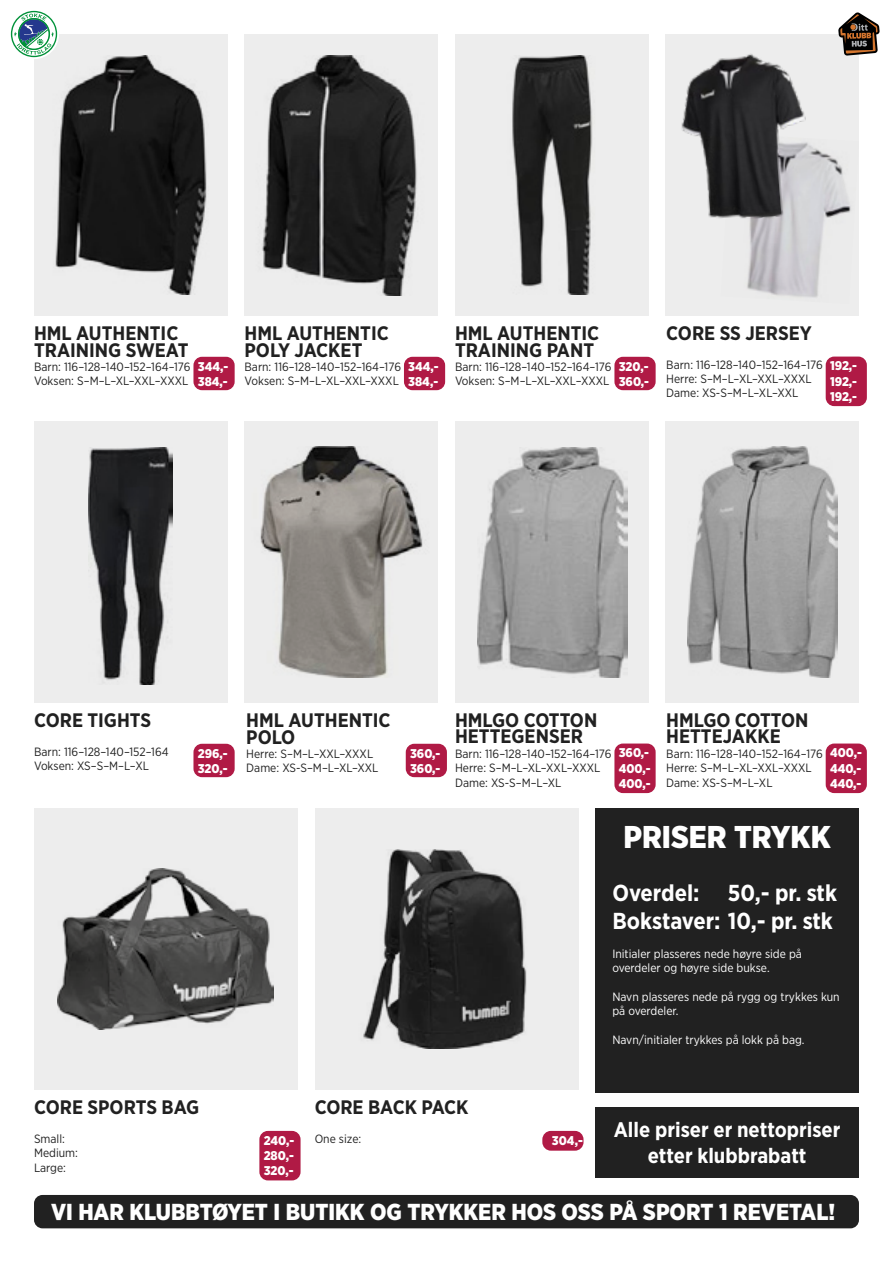
<style>
.page{position:relative;width:893px;height:1263px;background:#fff}
.page>*{position:absolute;margin:0;border:0;box-sizing:border-box;transform-origin:0 0}
.t1{font:900 31.5px "Gotham Narrow";color:#fff}
.t2{font:900 23.1px "Gotham Narrow";color:#fff}
.t3{font:700 23.1px/27.8px "Gotham Narrow";color:#fff}
.t4{font:700 21px/25.2px "Gotham Narrow";color:#fff;text-align:center}
.t5{font:700 19.5px/16.5px "Gotham Narrow";color:#212121}
.t6{font:900 12.6px/15.1px "Gotham Narrow";color:#fff}
.t7{font:12px/14.4px "Gotham Narrow";color:#212121}
.t8{font:12px/14.4px "Gotham Narrow";color:#fff}
</style>
<div class="page">
<div style="left:34px;top:34px;width:193px;height:282px;background:#ededed"></div>
<div style="left:455px;top:34px;width:193px;height:282px;background:#ededed"></div>
<div style="left:34px;top:421px;width:193px;height:282px;background:#ededed"></div>
<div style="left:244px;top:421px;width:194px;height:282px;background:#ededed"></div>
<div style="left:455px;top:421px;width:193px;height:282px;background:#ededed"></div>
<div style="left:665px;top:421px;width:194px;height:282px;background:#ededed"></div>
<div style="left:244px;top:34px;width:194px;height:282px;background:#ededed"></div>
<div style="left:665px;top:34px;width:194px;height:282px;background:#ededed"></div>
<div style="left:34px;top:808px;width:264px;height:282px;background:#ededed"></div>
<div style="left:315px;top:808px;width:263px;height:282px;background:#ededed"></div>
<div style="left:595px;top:808px;width:264px;height:285px;background:#212121"></div>
<div style="left:595px;top:1107px;width:264px;height:71px;background:#212121"></div>
<div style="left:34px;top:1195px;width:825px;height:33px;background:#212121;border-radius:9px"></div>
<svg style="left:838px;top:12px;width:42px;height:44px"></svg>
<svg style="left:9px;top:9px;width:50px;height:50px"></svg>
<svg style="left:11px;top:11px;width:46px;height:46px"></svg>
<div style="left:193px;top:357px;width:42px;height:33px;background:#b01a45;border-radius:9px"></div>
<div style="left:404px;top:357px;width:41px;height:33px;background:#b01a45;border-radius:9px"></div>
<div style="left:614px;top:357px;width:42px;height:33px;background:#b01a45;border-radius:9px"></div>
<div style="left:193px;top:744px;width:42px;height:33px;background:#b01a45;border-radius:9px"></div>
<img style="left:44px;top:56px;width:163px;height:238px">
<img style="left:262px;top:56px;width:156px;height:239px">
<img style="left:512px;top:56px;width:81px;height:238px">
<div style="left:826px;top:357px;width:41px;height:49px;background:#b01a45;border-radius:9px"></div>
<img style="left:747px;top:149px;width:104px;height:149px">
<img style="left:681px;top:54px;width:137px;height:175px">
<div style="left:406px;top:744px;width:41px;height:33px;background:#b01a45;border-radius:9px"></div>
<img style="left:260px;top:446px;width:163px;height:231px">
<div style="left:614px;top:743px;width:42px;height:50px;background:#b01a45;border-radius:9px"></div>
<img style="left:478px;top:447px;width:150px;height:230px">
<div style="left:826px;top:743px;width:41px;height:50px;background:#b01a45;border-radius:9px"></div>
<img style="left:687px;top:446px;width:150px;height:231px">
<div style="left:259px;top:1131px;width:42px;height:49px;background:#b01a45;border-radius:9px"></div>
<img style="left:58px;top:868px;width:216px;height:162px">
<div style="left:542px;top:1131px;width:41px;height:20px;background:#b01a45;border-radius:9px"></div>
<img style="left:363px;top:849px;width:164px;height:199px">
<img style="left:89px;top:447px;width:83px;height:237px">
<h3 class="t5" style="left:34px;top:325px;width:156px">HML AUTHENTIC<br>TRAINING SWEAT</h3>
<p class="t7" style="left:34px;top:359px;width:158px">Barn: 116–128–140–152–164–176<br>Voksen: S–M–L–XL–XXL–XXXL</p>
<h3 class="t5" style="left:244px;top:325px;width:146px">HML AUTHENTIC<br>POLY JACKET</h3>
<p class="t7" style="left:244px;top:359px;width:158px">Barn: 116–128–140–152–164–176<br>Voksen: S–M–L–XL–XXL–XXXL</p>
<h3 class="t5" style="left:455px;top:325px;width:146px">HML AUTHENTIC<br>TRAINING PANT</h3>
<p class="t7" style="left:455px;top:359px;width:158px">Barn: 116–128–140–152–164–176<br>Voksen: S–M–L–XL–XXL–XXXL</p>
<p class="t6" style="left:198px;top:358px;width:32px">344,-<br>384,-</p>
<p class="t6" style="left:408px;top:358px;width:32px">344,-<br>384,-</p>
<p class="t6" style="left:619px;top:358px;width:32px">320,-<br>360,-</p>
<h3 class="t5" style="left:666px;top:325px;width:147px">CORE SS JERSEY</h3>
<p class="t7" style="left:666px;top:357px;width:158px">Barn: 116–128–140–152–164–176<br>Herre: S–M–L–XL–XXL–XXXL<br>Dame: XS-S–M–L–XL–XXL</p>
<p class="t6" style="left:830px;top:358px;width:29px;text-align:justify">192,- 192,- 192,-</p>
<h3 class="t5" style="left:34px;top:712px;width:119px">CORE TIGHTS</h3>
<p class="t7" style="left:34px;top:744px;width:136px">Barn: 116–128–140–152–164<br>Voksen: XS–S–M–L–XL</p>
<p class="t6" style="left:198px;top:745px;width:31px">296,-<br>320,-</p>
<h3 class="t5" style="left:246px;top:712px;width:146px">HML AUTHENTIC<br>POLO</h3>
<p class="t7" style="left:246px;top:746px;width:134px">Herre: S–M–L–XXL–XXXL<br>Dame: XS-S–M–L–XL–XXL</p>
<p class="t6" style="left:410px;top:745px;width:32px">360,-<br>360,-</p>
<h3 class="t5" style="left:455px;top:711px;width:144px">HMLGO COTTON<br>HETTEGENSER</h3>
<p class="t7" style="left:455px;top:746px;width:158px">Barn: 116–128–140–152–164–176<br>Herre: S–M–L–XL–XXL–XXXL<br>Dame: XS-S–M–L–XL</p>
<p class="t6" style="left:619px;top:745px;width:33px;text-align:justify">360,- 400,- 400,-</p>
<h3 class="t5" style="left:666px;top:711px;width:144px">HMLGO COTTON<br>HETTEJAKKE</h3>
<p class="t7" style="left:666px;top:746px;width:158px">Barn: 116–128–140–152–164–176<br>Herre: S–M–L–XL–XXL–XXXL<br>Dame: XS-S–M–L–XL</p>
<p class="t6" style="left:830px;top:745px;width:33px;text-align:justify">400,- 440,- 440,-</p>
<h3 class="t5" style="left:34px;top:1099px;width:167px">CORE SPORTS BAG</h3>
<p class="t7" style="left:34px;top:1131px;width:45px">Small:<br>Medium:<br>Large:</p>
<p class="t6" style="left:264px;top:1132px;width:32px;text-align:justify">240,- 280,- 320,-</p>
<h3 class="t5" style="left:315px;top:1099px;width:155px">CORE BACK PACK</h3>
<p class="t7" style="left:315px;top:1131px;width:48px">One size:</p>
<p class="t6" style="left:552px;top:1132px;width:32px">304,-</p>
<h1 class="t1" style="left:624px;top:816px;width:209px">PRISER TRYKK</h1>
<h2 class="t3" style="left:612px;top:879px;width:226px">Overdel: 50,- pr. stk<br>Bokstaver: 10,- pr. stk</h2>
<p class="t8" style="left:612px;top:946px;width:191px">Initialer plasseres nede høyre side på overdeler og høyre side bukse.</p>
<p class="t8" style="left:612px;top:989px;width:229px">Navn plasseres nede på rygg og trykkes kun på overdeler.</p>
<p class="t8" style="left:612px;top:1032px;width:194px">Navn/initialer trykkes på lokk på bag.</p>
<h3 class="t4" style="left:614px;top:1117px;width:228px">Alle priser er nettopriser etter klubbrabatt</h3>
<h2 class="t2" style="left:51px;top:1197px;width:786px">VI HAR KLUBBTØYET I BUTIKK OG TRYKKER HOS OSS PÅ SPORT 1 REVETAL!</h2>
</div>
